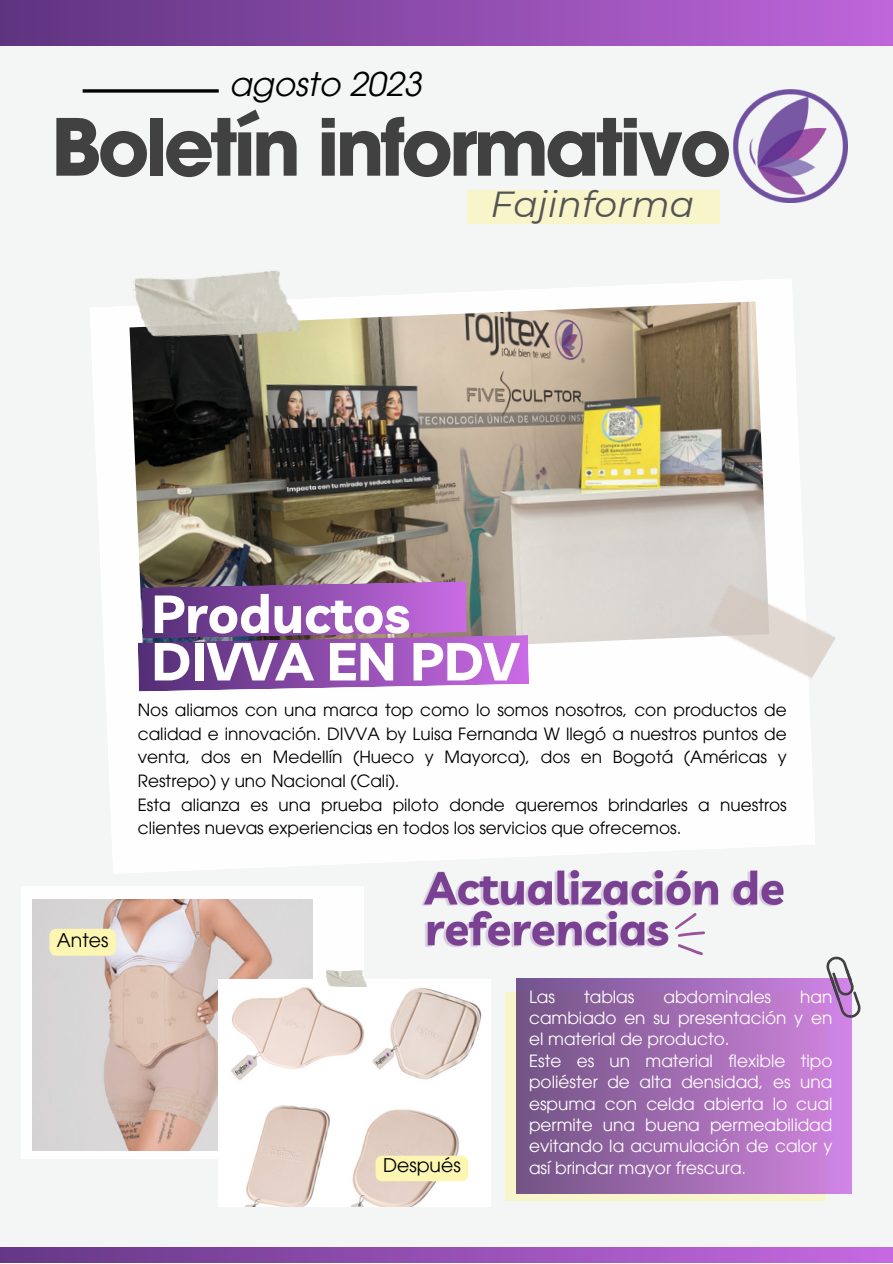
<style>
.page{position:relative;width:893px;height:1264px;background:#fff}
.page>*{position:absolute;margin:0;border:0;box-sizing:border-box;transform-origin:0 0}
.t1{font:700 78px "ITC Avant Garde Pro";letter-spacing:-.05em;color:#424141}
.t2{font:700 52.8px/47.4px "Livvic";color:#fff}
.t3{font:italic 36.15px "Montserrat";color:#545454}
.t4{font:italic 32.7px "ITC Avant Garde Pro";color:#000}
.t5{font:18.9px "ITC Avant Garde Pro";color:#000}
.t6{font:16.95px/23.5px "ITC Avant Garde Pro";color:#000;text-align:justify}
.t7{font:16.95px/21.3px "ITC Avant Garde Pro";color:#fff;text-align:justify}
</style>
<div class="page">
<div style="left:0;top:0;width:892px;height:1262px;background:#f4f6f5"></div>
<div style="left:0;top:0;width:892px;height:45px;background:linear-gradient(to right,#5e347f,#bf66da)"></div>
<div style="left:467px;top:191px;width:252px;height:33px;background:#f9f5ca"></div>
<img style="left:129px;top:301px;width:638px;height:343px">
<img style="left:132px;top:271px;width:168px;height:71px">
<svg style="left:138px;top:581px;width:391px;height:110px"></svg>
<div style="left:22px;top:886px;width:342px;height:272px;background:#fefefe"></div>
<div style="left:505px;top:992px;width:321px;height:209px;background:linear-gradient(to right,#f9f5ca,#f9f5ca)"></div>
<div style="left:516px;top:978px;width:335px;height:215px;background:linear-gradient(to right,#725384,#d285e2)"></div>
<img style="left:421px;top:870px;width:363px;height:78px">
<svg style="left:673px;top:911px;width:34px;height:44px"></svg>
<svg style="left:826px;top:956px;width:34px;height:62px"></svg>
<svg style="left:83px;top:89px;width:136px;height:4px"></svg>
<img style="left:703px;top:573px;width:133px;height:105px">
<svg style="left:0;top:1247px;width:892px;height:15px"></svg>
<img style="left:32px;top:899px;width:280px;height:251px">
<img style="left:218px;top:980px;width:272px;height:225px">
<img style="left:326px;top:970px;width:40px;height:16px">
<img style="left:733px;top:89px;width:114px;height:114px">
<svg style="left:49px;top:928px;width:67px;height:27px"></svg>
<div style="left:375px;top:1155px;width:93px;height:26px;background:#fdf5b2"></div>
<p class="t4" style="left:229px;top:72px;width:194px">agosto 2023</p>
<p class="t1" style="left:51px;top:118px;width:681px">Boletín informativo</p>
<p class="t3" style="left:490px;top:182px;width:205px">Fajinforma</p>
<p class="t2" style="left:151px;top:589px;width:369px">Productos<br>DIVVA EN PDV</p>
<p class="t6" style="left:138px;top:700px;width:650px">Nos aliamos con una marca top como lo somos nosotros, con productos de calidad e innovación. DIVVA by Luisa Fernanda W llegó a nuestros puntos de venta, dos en Medellín (Hueco y Mayorca), dos en Bogotá (Américas y Restrepo) y uno Nacional (Cali).</p>
<p class="t6" style="left:138px;top:794px;width:650px">Esta alianza es una prueba piloto donde queremos brindarles a nuestros clientes nuevas experiencias en todos los servicios que ofrecemos.</p>
<p class="t5" style="left:57px;top:932px;width:53px">Antes</p>
<p class="t5" style="left:383px;top:1157px;width:79px">Después</p>
<p class="t7" style="left:529px;top:988px;width:305px;text-indent:271px">han cambiado en su presentación y en el material de producto.</p>
<p class="t7" style="left:529px;top:1052px;width:305px">Este es un material flexible tipo poliéster de alta densidad, es una espuma con celda abierta lo cual permite una buena permeabilidad evitando la acumulación de calor y así brindar mayor frescura.</p>
<p class="t7" style="left:529px;top:988px;width:27px">Las</p>
<p class="t7" style="left:584px;top:988px;width:52px">tablas</p>
<p class="t7" style="left:663px;top:988px;width:109px">abdominales</p>
</div>
